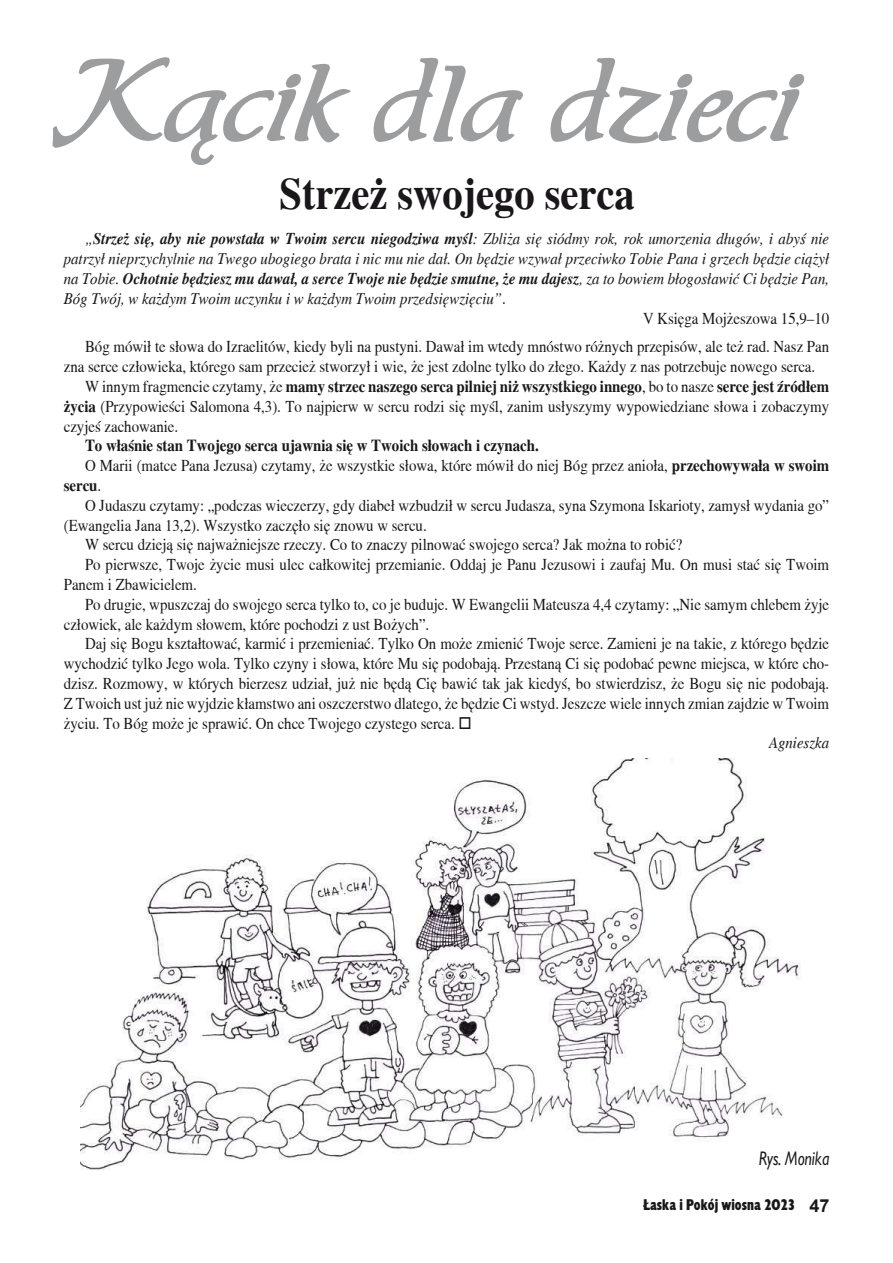
<style>
.page{position:relative;width:893px;height:1263px;background:#fff}
.page>*{position:absolute;margin:0;border:0;box-sizing:border-box;transform-origin:0 0}
.t1{font:700 109.05px "EFN Lemon";color:#9c9d9f}
.t2{font:700 45px "Toronto";color:#1a171b;scale:.9 1}
.t3{font:italic 18px "EFN Gilead";color:#1a171b;scale:.8 1}
.t4{font:16.5px "Toronto";color:#1a171b;scale:.9 1}
.t5{font:italic 700 16.5px "Toronto";color:#1a171b;scale:.9 1}
.t6{font:italic 16.5px "Toronto";color:#1a171b;scale:.9 1}
.t7{font:700 16.5px "Toronto";color:#1a171b;scale:.9 1}
.t8{font:15px "EFN Gilead Blk Cnd";color:#1a171b}
.s1{font-weight:400}
.s2{font-style:normal}
.s3{font-weight:700}
.s4{font-family:"Arial";font-weight:700;font-size:18px}
</style>
<div class="page">
<img style="left:80px;top:758px;width:721px;height:411px">
<h1 class="t1" style="left:64px;top:57px;width:736px">Kącik dla dzieci</h1>
<h2 class="t2" style="left:280px;top:173px;width:396px">Strzeż swojego serca</h2>
<p class="t5" style="left:85px;top:231px;width:828px"><span class="s1">„</span>Strzeż się, aby nie powstała w Twoim sercu niegodziwa myśl<span class="s1">: Zbliża się siódmy rok, rok umorzenia długów, i abyś nie</span></p>
<p class="t6" style="left:64px;top:251px;width:852px">patrzył nieprzychylnie na Twego ubogiego brata i nic mu nie dał. On będzie wzywał przeciwko Tobie Pana i grzech będzie ciążył</p>
<p class="t5" style="left:64px;top:271px;width:852px"><span class="s1">na Tobie.</span> Ochotnie będziesz mu dawał, a serce Twoje nie będzie smutne, że mu dajesz<span class="s1">, za to bowiem błogosławić Ci będzie Pan,</span></p>
<p class="t6" style="left:64px;top:291px;width:493px">Bóg Twój, w każdym Twoim uczynku i w każdym Twoim przedsięwzięciu”<span class="s2">.</span></p>
<p class="t4" style="left:643px;top:311px;width:208px">V Księga Mojżeszowa 15,9–10</p>
<p class="t4" style="left:85px;top:339px;width:828px">Bóg mówił te słowa do Izraelitów, kiedy byli na pustyni. Dawał im wtedy mnóstwo różnych przepisów, ale też rad. Nasz Pan</p>
<p class="t4" style="left:64px;top:359px;width:836px">zna serce człowieka, którego sam przecież stworzył i wie, że jest zdolne tylko do złego. Każdy z nas potrzebuje nowego serca.</p>
<p class="t7" style="left:85px;top:379px;width:828px"><span class="s1">W innym fragmencie czytamy, że</span> mamy strzec naszego serca pilniej niż wszystkiego innego<span class="s1">, bo to nasze</span> serce jest źródłem</p>
<p class="t4" style="left:64px;top:399px;width:852px"><span class="s3">życia</span> (Przypowieści Salomona 4,3). To najpierw w sercu rodzi się myśl, zanim usłyszymy wypowiedziane słowa i zobaczymy</p>
<p class="t4" style="left:64px;top:419px;width:129px">czyjeś zachowanie.</p>
<p class="t7" style="left:85px;top:438px;width:506px">To właśnie stan Twojego serca ujawnia się w Twoich słowach i czynach.</p>
<p class="t4" style="left:85px;top:458px;width:828px">O Marii (matce Pana Jezusa) czytamy, że wszystkie słowa, które mówił do niej Bóg przez anioła, <span class="s3">przechowywała w swoim</span></p>
<p class="t7" style="left:64px;top:478px;width:43px">sercu<span class="s1">.</span></p>
<p class="t4" style="left:85px;top:498px;width:828px">O Judaszu czytamy: „podczas wieczerzy, gdy diabeł wzbudził w sercu Judasza, syna Szymona Iskarioty, zamysł wydania go”</p>
<p class="t4" style="left:64px;top:518px;width:405px">(Ewangelia Jana 13,2). Wszystko zaczęło się znowu w sercu.</p>
<p class="t4" style="left:85px;top:537px;width:665px">W sercu dzieją się najważniejsze rzeczy. Co to znaczy pilnować swojego serca? Jak można to robić?</p>
<p class="t4" style="left:85px;top:557px;width:828px">Po pierwsze, Twoje życie musi ulec całkowitej przemianie. Oddaj je Panu Jezusowi i zaufaj Mu. On musi stać się Twoim</p>
<p class="t4" style="left:64px;top:577px;width:149px">Panem i Zbawicielem.</p>
<p class="t4" style="left:85px;top:597px;width:828px">Po drugie, wpuszczaj do swojego serca tylko to, co je buduje. W Ewangelii Mateusza 4,4 czytamy: „Nie samym chlebem żyje</p>
<p class="t4" style="left:64px;top:617px;width:408px">człowiek, ale każdym słowem, które pochodzi z ust Bożych”.</p>
<p class="t4" style="left:85px;top:636px;width:828px">Daj się Bogu kształtować, karmić i przemieniać. Tylko On może zmienić Twoje serce. Zamieni je na takie, z którego będzie</p>
<p class="t4" style="left:64px;top:656px;width:852px">wychodzić tylko Jego wola. Tylko czyny i słowa, które Mu się podobają. Przestaną Ci się podobać pewne miejsca, w które cho-</p>
<p class="t4" style="left:64px;top:676px;width:852px">dzisz. Rozmowy, w których bierzesz udział, już nie będą Cię bawić tak jak kiedyś, bo stwierdzisz, że Bogu się nie podobają.</p>
<p class="t4" style="left:64px;top:696px;width:852px">Z Twoich ust już nie wyjdzie kłamstwo ani oszczerstwo dlatego, że będzie Ci wstyd. Jeszcze wiele innych zmian zajdzie w Twoim</p>
<p class="t4" style="left:64px;top:716px;width:455px">życiu. To Bóg może je sprawić. On chce Twojego czystego serca. □</p>
<p class="t6" style="left:769px;top:735px;width:68px">Agnieszka</p>
<p class="t3" style="left:759px;top:1151px;width:90px">Rys. Monika</p>
<p class="t8" style="left:643px;top:1199px;width:188px">Łaska i Pokój wiosna 2023 <span class="s4">47</span></p>
</div>
